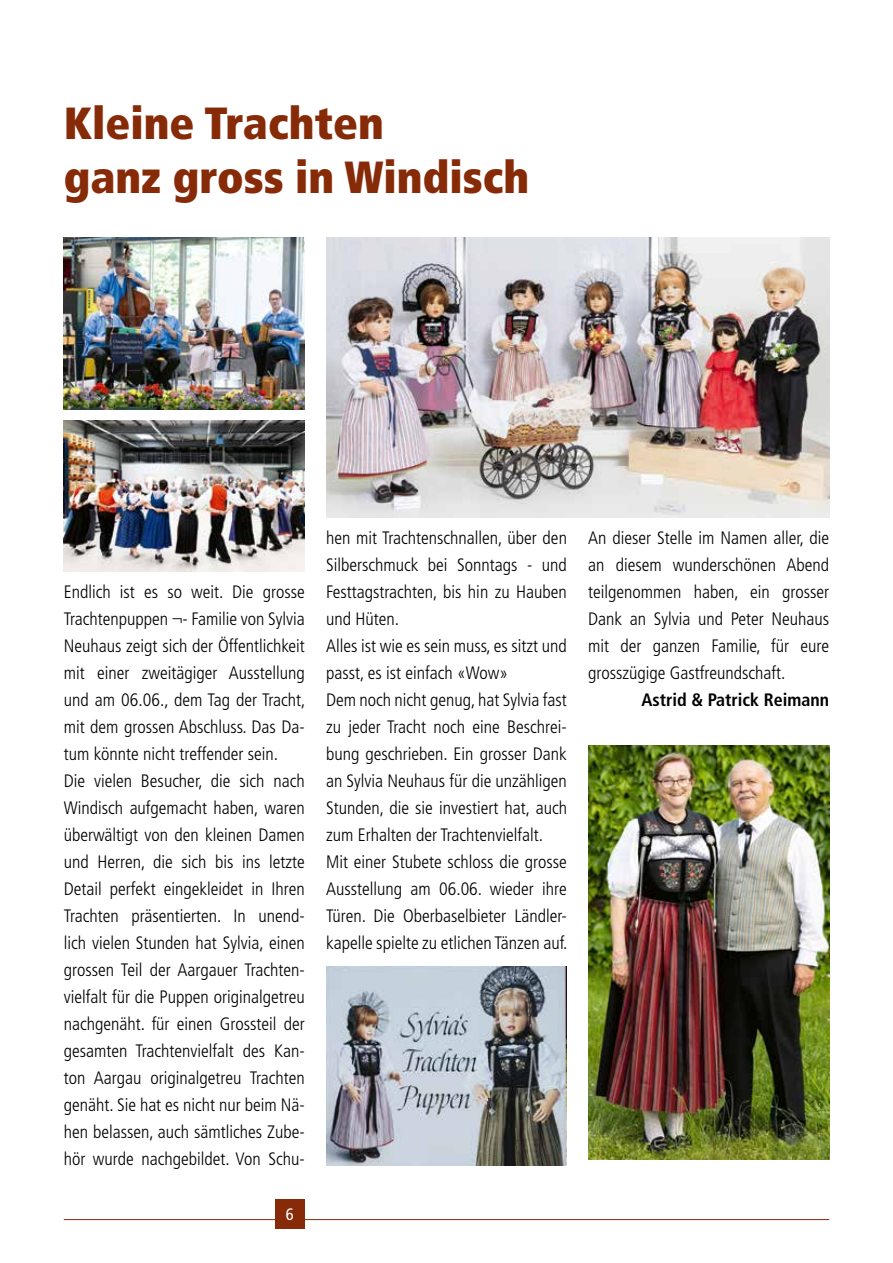
<style>
.page{position:relative;width:893px;height:1263px;background:#fff}
.page>*{position:absolute;margin:0;border:0;box-sizing:border-box;transform-origin:0 0}
.t1{font:900 condensed 45px/54px "Frutiger LT Pro";color:#872a07}
.t2{font:300 condensed 18px/27px "Frutiger LT Pro";color:#000}
.t3{font:700 condensed 18px "Frutiger LT Pro";color:#000}
.t4{font:condensed 16.5px "Frutiger LT Pro";color:#fff}
</style>
<div class="page">
<hr style="left:64px;top:1219px;width:765px;height:1px;background:#872a07">
<div style="left:275px;top:1199px;width:30px;height:30px;background:#872a07"></div>
<img style="left:326px;top:238px;width:503px;height:279px">
<img style="left:64px;top:238px;width:241px;height:171px">
<img style="left:588px;top:745px;width:241px;height:415px">
<img style="left:64px;top:420px;width:241px;height:151px">
<img style="left:326px;top:966px;width:241px;height:199px">
<h1 class="t1" style="left:64px;top:96px;width:467px">Kleine Trachten<br>ganz gross in Windisch</h1>
<p class="t2" style="left:64px;top:579px;width:243px">Endlich ist es so weit. Die grosse Trachtenpuppen ¬- Familie von Sylvia Neuhaus zeigt sich der Öffentlichkeit mit einer zweitägiger Ausstellung und am 06.06., dem Tag der Tracht, mit dem grossen Abschluss. Das Da&shy;tum könnte nicht treffender sein.<br>Die vielen Besucher, die sich nach Windisch aufgemacht haben, waren überwältigt von den kleinen Damen und Herren, die sich bis ins letzte Detail perfekt eingekleidet in Ihren Trachten präsentierten. In unend&shy;lich vielen Stunden hat Sylvia, einen grossen Teil der Aargauer Trachten&shy;vielfalt für die Puppen originalgetreu nachgenäht. für einen Grossteil der gesamten Trachtenvielfalt des Kan&shy;ton Aargau originalgetreu Trachten genäht. Sie hat es nicht nur beim Nä&shy;hen belassen, auch sämtliches Zube&shy;hör wurde nachgebildet. Von Schu-</p>
<p class="t4" style="left:286px;top:1205px;width:9px">6</p>
<p class="t2" style="left:326px;top:525px;width:243px">hen mit Trachtenschnallen, über den Silberschmuck bei Sonntags - und Festtagstrachten, bis hin zu Hauben und Hüten.<br>Alles ist wie es sein muss, es sitzt und passt, es ist einfach «Wow»<br>Dem noch nicht genug, hat Sylvia fast zu jeder Tracht noch eine Beschrei&shy;bung geschrieben. Ein grosser Dank an Sylvia Neuhaus für die unzähligen Stunden, die sie investiert hat, auch zum Erhalten der Trachtenvielfalt.<br>Mit einer Stubete schloss die grosse Ausstellung am 06.06. wieder ihre Türen. Die Oberbaselbieter Ländler&shy;kapelle spielte zu etlichen Tänzen auf.</p>
<p class="t2" style="left:588px;top:525px;width:242px;text-align:justify">An dieser Stelle im Namen aller, die an diesem wunderschönen Abend teilgenommen haben, ein grosser Dank an Sylvia und Peter Neuhaus mit der ganzen Familie, für eure grosszügige Gastfreundschaft.</p>
<p class="t3" style="left:641px;top:689px;width:189px">Astrid &amp; Patrick Reimann</p>
</div>
